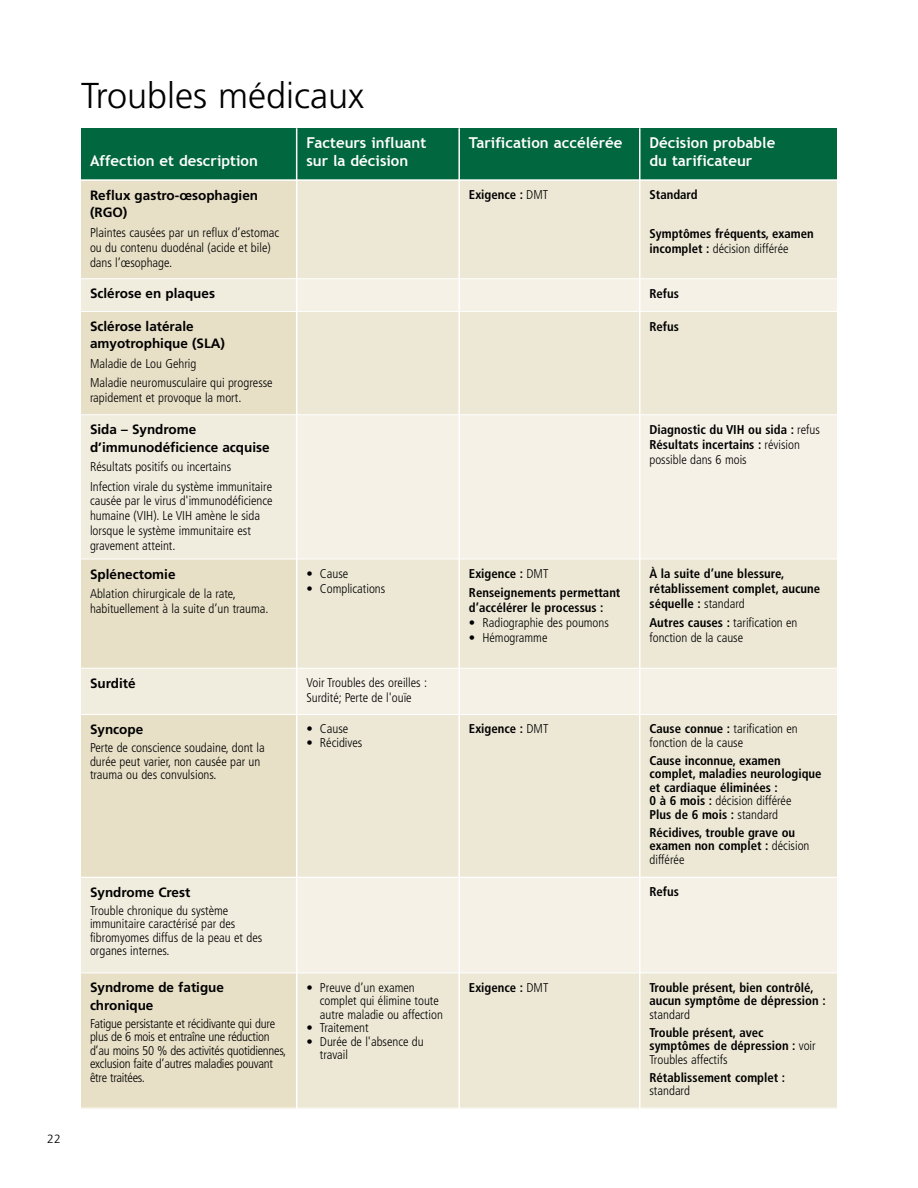
<style>
.page{position:relative;width:918px;height:1188px;background:#fff}
.page>*{position:absolute;margin:0;border:0;box-sizing:border-box;transform-origin:0 0}
.t1{font:300 36px "Frutiger";color:#000}
.t2{font:700 15px/18px "Trebuchet MS";color:#fff}
.t3{font:700 13.5px/17.2px "Frutiger";color:#000}
.t4{font:300 condensed 12.75px/13.5px "Frutiger";color:#000}
.t5{font:700 condensed 12.75px/13.5px "Frutiger";color:#000}
.t6{font:300 condensed 12.75px/13.5px "Frutiger";letter-spacing:-.02em;color:#000}
.t7{font:300 12px "Frutiger";color:#000}
.s1{font-weight:300}
.s2{font-weight:700}
</style>
<div class="page">
<div style="left:81px;top:128px;width:216px;height:52px;background:#00673e"></div>
<div style="left:297px;top:128px;width:162px;height:52px;background:#00673e"></div>
<div style="left:459px;top:128px;width:181px;height:52px;background:#00673e"></div>
<div style="left:640px;top:128px;width:197px;height:52px;background:#00673e"></div>
<div style="left:81px;top:180px;width:216px;height:99px;background:#e7dfc6"></div>
<div style="left:297px;top:180px;width:162px;height:99px;background:#ede8d5"></div>
<div style="left:459px;top:180px;width:181px;height:99px;background:#ede8d5"></div>
<div style="left:640px;top:180px;width:197px;height:99px;background:#ede8d5"></div>
<div style="left:81px;top:279px;width:215px;height:32px;background:#f0ecde"></div>
<div style="left:297px;top:279px;width:161px;height:32px;background:#f5f1e7"></div>
<div style="left:460px;top:279px;width:179px;height:32px;background:#f5f1e7"></div>
<div style="left:640px;top:279px;width:197px;height:32px;background:#f5f1e7"></div>
<div style="left:81px;top:312px;width:216px;height:103px;background:#e7dfc6"></div>
<div style="left:297px;top:312px;width:162px;height:103px;background:#ede8d5"></div>
<div style="left:459px;top:312px;width:181px;height:103px;background:#ede8d5"></div>
<div style="left:640px;top:312px;width:197px;height:103px;background:#ede8d5"></div>
<div style="left:81px;top:415px;width:215px;height:144px;background:#f0ecde"></div>
<div style="left:297px;top:415px;width:161px;height:144px;background:#f5f1e7"></div>
<div style="left:460px;top:415px;width:179px;height:144px;background:#f5f1e7"></div>
<div style="left:640px;top:415px;width:197px;height:144px;background:#f5f1e7"></div>
<div style="left:81px;top:559px;width:216px;height:109px;background:#e7dfc6"></div>
<div style="left:297px;top:559px;width:162px;height:109px;background:#ede8d5"></div>
<div style="left:459px;top:559px;width:181px;height:109px;background:#ede8d5"></div>
<div style="left:640px;top:559px;width:197px;height:109px;background:#ede8d5"></div>
<div style="left:81px;top:669px;width:215px;height:45px;background:#f0ecde"></div>
<div style="left:297px;top:669px;width:161px;height:45px;background:#f5f1e7"></div>
<div style="left:460px;top:669px;width:179px;height:45px;background:#f5f1e7"></div>
<div style="left:640px;top:669px;width:197px;height:45px;background:#f5f1e7"></div>
<div style="left:81px;top:714px;width:216px;height:163px;background:#e7dfc6"></div>
<div style="left:297px;top:714px;width:162px;height:163px;background:#ede8d5"></div>
<div style="left:459px;top:714px;width:181px;height:163px;background:#ede8d5"></div>
<div style="left:640px;top:714px;width:197px;height:163px;background:#ede8d5"></div>
<div style="left:81px;top:878px;width:215px;height:95px;background:#f0ecde"></div>
<div style="left:297px;top:878px;width:161px;height:95px;background:#f5f1e7"></div>
<div style="left:460px;top:878px;width:179px;height:95px;background:#f5f1e7"></div>
<div style="left:640px;top:878px;width:197px;height:95px;background:#f5f1e7"></div>
<div style="left:81px;top:973px;width:216px;height:136px;background:#e7dfc6"></div>
<div style="left:297px;top:973px;width:162px;height:136px;background:#ede8d5"></div>
<div style="left:459px;top:973px;width:181px;height:136px;background:#ede8d5"></div>
<div style="left:640px;top:973px;width:197px;height:136px;background:#ede8d5"></div>
<hr style="left:296px;top:128px;width:1px;height:981px;background:#fff">
<hr style="left:458px;top:128px;width:2px;height:981px;background:#fff">
<hr style="left:639px;top:128px;width:1px;height:981px;background:#fff">
<hr style="left:81px;top:179px;width:756px;height:2px;background:#fff">
<hr style="left:81px;top:278px;width:756px;height:1px;background:#fff">
<hr style="left:81px;top:414px;width:756px;height:1px;background:#fff">
<hr style="left:81px;top:559px;width:756px;height:1px;background:#fff">
<hr style="left:81px;top:714px;width:756px;height:1px;background:#fff">
<hr style="left:81px;top:973px;width:756px;height:1px;background:#fff">
<hr style="left:81px;top:1108px;width:756px;height:1px;background:#fff">
<p class="t7" style="left:47px;top:1132px;width:15px">22</p>
<h1 class="t1" style="left:81px;top:75px;width:285px">Troubles médicaux</h1>
<p class="t2" style="left:90px;top:152px;width:170px">Affection et description</p>
<p class="t3" style="left:90px;top:187px;width:170px">Reflux gastro-œsophagien (RGO)</p>
<p class="t4" style="left:90px;top:225px;width:191px;line-height:15px">Plaintes causées par un reflux d’estomac ou du contenu duodénal (acide et bile) dans l’œsophage.</p>
<p class="t2" style="left:306px;top:134px;width:121px">Facteurs influant sur la décision</p>
<p class="t2" style="left:469px;top:134px;width:155px">Tarification accélérée</p>
<p class="t2" style="left:650px;top:134px;width:127px">Décision probable du tarificateur</p>
<p class="t5" style="left:469px;top:188px;width:81px">Exigence : <span class="s1">DMT</span></p>
<p class="t5" style="left:650px;top:188px;width:50px">Standard</p>
<p class="t5" style="left:650px;top:226px;width:166px;line-height:15px">Symptômes fréquents, examen incomplet : <span class="s1">décision différée</span></p>
<p class="t3" style="left:90px;top:285px;width:127px">Sclérose en plaques</p>
<p class="t5" style="left:650px;top:287px;width:31px">Refus</p>
<p class="t3" style="left:90px;top:318px;width:137px">Sclérose latérale amyotrophique (SLA)</p>
<p class="t4" style="left:90px;top:354px;width:184px;line-height:19.5px">Maladie de Lou Gehrig<br>Maladie neuromusculaire qui progresse</p>
<p class="t4" style="left:90px;top:391px;width:153px">rapidement et provoque la mort.</p>
<p class="t5" style="left:650px;top:319px;width:31px">Refus</p>
<p class="t3" style="left:90px;top:421px;width:181px">Sida – Syndrome d’immunodéficience acquise</p>
<p class="t4" style="left:90px;top:457px;width:184px;line-height:19.5px">Résultats positifs ou incertains<br>Infection virale du système immunitaire</p>
<p class="t4" style="left:90px;top:494px;width:184px;line-height:15px">causée par le virus d'immunodéficience humaine (VIH). Le VIH amène le sida lorsque le système immunitaire est gravement atteint.</p>
<p class="t3" style="left:90px;top:565px;width:87px">Splénectomie</p>
<p class="t4" style="left:90px;top:586px;width:180px;line-height:15px">Ablation chirurgicale de la rate, habituellement à la suite d’un trauma.</p>
<p class="t4" style="left:306px;top:567px;width:43px">• Cause</p>
<p class="t4" style="left:306px;top:582px;width:80px">• Complications</p>
<p class="t3" style="left:90px;top:674px;width:47px">Surdité</p>
<p class="t4" style="left:306px;top:675px;width:122px;line-height:15px">Voir Troubles des oreilles :<br>Surdité; Perte de l'ouïe</p>
<p class="t3" style="left:90px;top:721px;width:55px">Syncope</p>
<p class="t4" style="left:90px;top:741px;width:176px">Perte de conscience soudaine, dont la durée peut varier, non causée par un trauma ou des convulsions.</p>
<p class="t4" style="left:306px;top:722px;width:43px">• Cause</p>
<p class="t4" style="left:306px;top:736px;width:58px">• Récidives</p>
<p class="t3" style="left:90px;top:883px;width:102px">Syndrome Crest</p>
<p class="t4" style="left:90px;top:904px;width:174px">Trouble chronique du système immunitaire caractérisé par des fibromyomes diffus de la peau et des organes internes.</p>
<p class="t3" style="left:90px;top:979px;width:136px">Syndrome de fatigue chronique</p>
<p class="t6" style="left:90px;top:1017px;width:198px">Fatigue persistante et récidivante qui dure plus de 6 mois et entraîne une réduction d’au moins 50 % des activités quotidiennes, exclusion faite d’autres maladies pouvant être traitées.</p>
<p class="t4" style="left:320px;top:981px;width:124px;text-indent:-14px">• Preuve d’un examen complet qui élimine toute autre maladie ou affection</p>
<p class="t4" style="left:306px;top:1021px;width:64px">• Traitement</p>
<p class="t4" style="left:320px;top:1035px;width:105px;text-indent:-14px">• Durée de l'absence du travail</p>
<p class="t5" style="left:650px;top:422px;width:172px;line-height:15px">Diagnostic du VIH ou sida : <span class="s1">refus<br></span>Résultats incertains : <span class="s1">révision possible dans 6 mois</span></p>
<p class="t5" style="left:469px;top:564px;width:153px;line-height:19.5px">Exigence : <span class="s1">DMT<br></span>Renseignements permettant</p>
<p class="t5" style="left:469px;top:601px;width:136px">d’accélérer le processus :</p>
<p class="t4" style="left:469px;top:616px;width:142px">• Radiographie des poumons</p>
<p class="t4" style="left:469px;top:631px;width:80px">• Hémogramme</p>
<p class="t5" style="left:650px;top:566px;width:172px;line-height:15px">À la suite d’une blessure, rétablissement complet, aucune séquelle : <span class="s1">standard</span></p>
<p class="t4" style="left:650px;top:616px;width:150px;line-height:15px"><span class="s2">Autres causes :</span> tarification en fonction de la cause</p>
<p class="t5" style="left:469px;top:722px;width:81px">Exigence : <span class="s1">DMT</span></p>
<p class="t4" style="left:650px;top:722px;width:150px"><span class="s2">Cause connue :</span> tarification en fonction de la cause</p>
<p class="t5" style="left:650px;top:754px;width:174px">Cause inconnue, examen complet, maladies neurologique et cardiaque éliminées :<br>0 à 6 mois : <span class="s1">décision différée<br></span>Plus de 6 mois : <span class="s1">standard</span></p>
<p class="t5" style="left:650px;top:826px;width:162px">Récidives, trouble grave ou examen non complet : <span class="s1">décision différée</span></p>
<p class="t5" style="left:650px;top:885px;width:31px">Refus</p>
<p class="t5" style="left:469px;top:981px;width:81px">Exigence : <span class="s1">DMT</span></p>
<p class="t5" style="left:650px;top:981px;width:178px">Trouble présent, bien contrôlé, aucun symptôme de dépression :</p>
<p class="t4" style="left:650px;top:1008px;width:42px">standard</p>
<p class="t5" style="left:650px;top:1026px;width:168px">Trouble présent, avec symptômes de dépression : <span class="s1">voir<br>Troubles affectifs</span></p>
<p class="t5" style="left:650px;top:1071px;width:137px">Rétablissement complet :</p>
<p class="t4" style="left:650px;top:1084px;width:42px">standard</p>
</div>
